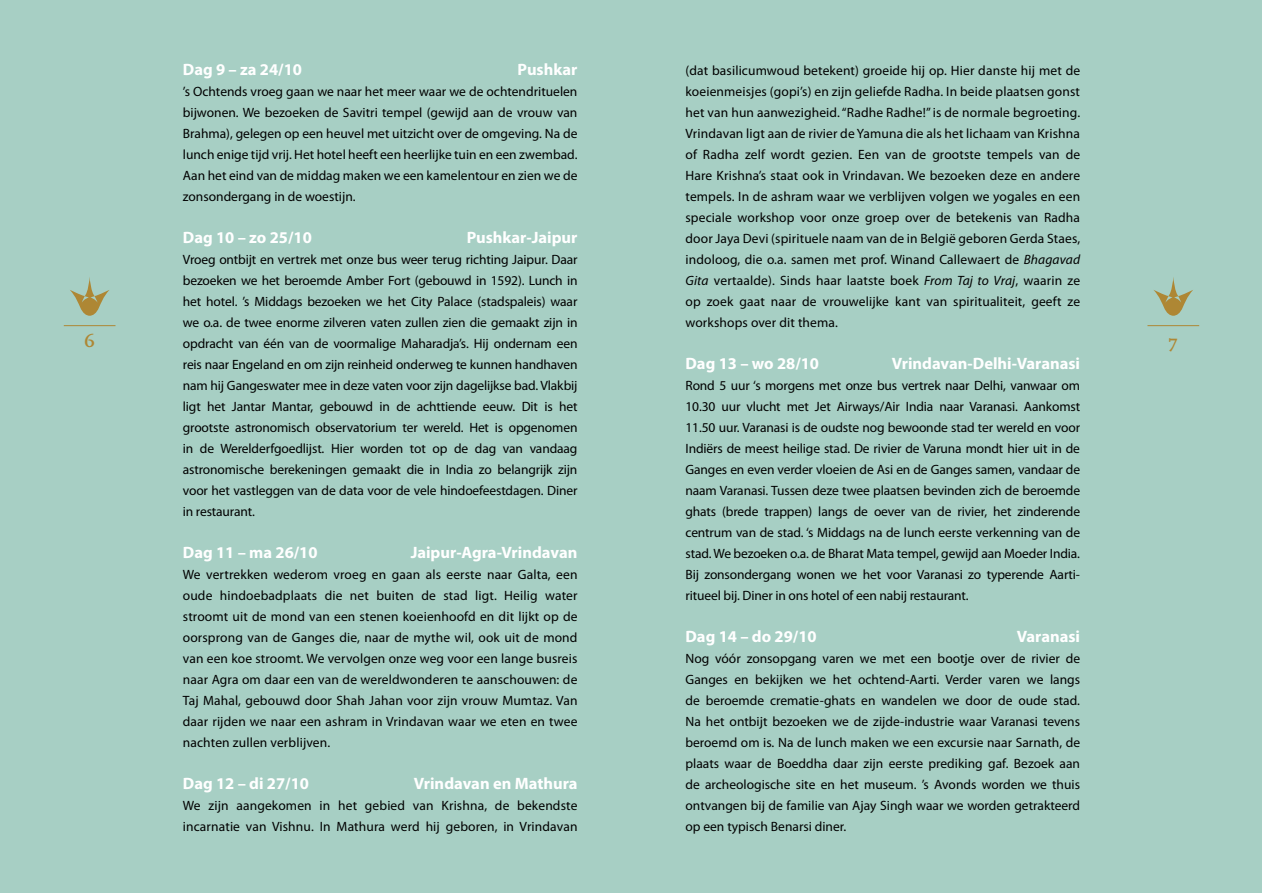
<style>
.page{position:relative;width:1263px;height:893px;background:#fff}
.page>*{position:absolute;margin:0;border:0;box-sizing:border-box;transform-origin:0 0}
.t1{font:700 18px "AD Scala";color:#ae8734}
.t2{font:700 16.5px "Myriad Pro";color:#fff}
.t3{font:13.5px/21px "Myriad Pro";color:#000;text-align:justify}
.s1{font-style:italic}
</style>
<div class="page">
<div style="left:0;top:0;width:1262px;height:893px;background:#a7cfc4"></div>
<svg style="left:1153px;top:277px;width:40px;height:39px"></svg>
<hr style="left:1147px;top:325px;width:52px;height:1px;background:#ae8734">
<svg style="left:70px;top:277px;width:40px;height:39px"></svg>
<hr style="left:64px;top:325px;width:51px;height:1px;background:#ae8734">
<p class="t2" style="left:183px;top:59px;width:121px">Dag 9 – za 24/10</p>
<p class="t2" style="left:518px;top:59px;width:61px">Pushkar</p>
<p class="t3" style="left:183px;top:81px;width:396px">’s Ochtends vroeg gaan we naar het meer waar we de ochtendrituelen bijwonen. We bezoeken de Savitri tempel (gewijd aan de vrouw van Brahma), gelegen op een heuvel met uitzicht over de omgeving. Na de lunch enige tijd vrij. Het hotel heeft een heerlijke tuin en een zwembad.<br>Aan het eind van de middag maken we een kamelentour en zien we de zonsondergang in de woestijn.</p>
<p class="t2" style="left:183px;top:227px;width:130px">Dag 10 – zo 25/10</p>
<p class="t2" style="left:467px;top:227px;width:112px">Pushkar-Jaipur</p>
<p class="t3" style="left:183px;top:249px;width:396px">Vroeg ontbijt en vertrek met onze bus weer terug richting Jaipur. Daar bezoeken we het beroemde Amber Fort (gebouwd in 1592). Lunch in het hotel. ’s Middags bezoeken we het City Palace (stadspaleis) waar we o.a. de twee enorme zilveren vaten zullen zien die gemaakt zijn in opdracht van één van de voormalige Maharadja’s. Hij ondernam een reis naar Engeland en om zijn reinheid onderweg te kunnen handhaven nam hij Gangeswater mee in deze vaten voor zijn dagelijkse bad. Vlakbij ligt het Jantar Mantar, gebouwd in de achttiende eeuw. Dit is het grootste astronomisch observatorium ter wereld. Het is opgenomen in de Werelderfgoedlijst. Hier worden tot op de dag van vandaag astronomische berekeningen gemaakt die in India zo belangrijk zijn voor het vastleggen van de data voor de vele hindoefeestdagen. Diner in restaurant.</p>
<p class="t2" style="left:183px;top:542px;width:136px">Dag 11 – ma 26/10</p>
<p class="t2" style="left:411px;top:542px;width:168px">Jaipur-Agra-Vrindavan</p>
<p class="t3" style="left:183px;top:564px;width:396px">We vertrekken wederom vroeg en gaan als eerste naar Galta, een oude hindoebadplaats die net buiten de stad ligt. Heilig water stroomt uit de mond van een stenen koeienhoofd en dit lijkt op de oorsprong van de Ganges die, naar de mythe wil, ook uit de mond van een koe stroomt. We vervolgen onze weg voor een lange busreis naar Agra om daar een van de wereldwonderen te aanschouwen: de Taj Mahal, gebouwd door Shah Jahan voor zijn vrouw Mumtaz. Van daar rijden we naar een ashram in Vrindavan waar we eten en twee nachten zullen verblijven.</p>
<p class="t2" style="left:183px;top:773px;width:128px">Dag 12 – di 27/10</p>
<p class="t2" style="left:414px;top:773px;width:165px">Vrindavan en Mathura</p>
<p class="t3" style="left:183px;top:795px;width:396px">We zijn aangekomen in het gebied van Krishna, de bekendste incarnatie van Vishnu. In Mathura werd hij geboren, in Vrindavan</p>
<p class="t3" style="left:685px;top:60px;width:396px">(dat basilicumwoud betekent) groeide hij op. Hier danste hij met de koeienmeisjes (gopi’s) en zijn geliefde Radha. In beide plaatsen gonst het van hun aanwezigheid. “Radhe Radhe!” is de normale begroeting.<br>Vrindavan ligt aan de rivier de Yamuna die als het lichaam van Krishna of Radha zelf wordt gezien. Een van de grootste tempels van de Hare Krishna’s staat ook in Vrindavan. We bezoeken deze en andere tempels. In de ashram waar we verblijven volgen we yogales en een speciale workshop voor onze groep over de betekenis van Radha door Jaya Devi (spirituele naam van de in België geboren Gerda Staes, indoloog, die o.a. samen met prof. Winand Callewaert de <span class="s1">Bhagavad Gita</span> vertaalde). Sinds haar laatste boek <span class="s1">From Taj to Vraj</span>, waarin ze op zoek gaat naar de vrouwelijke kant van spiritualiteit, geeft ze workshops over dit thema.</p>
<p class="t2" style="left:685px;top:353px;width:135px">Dag 13 – wo 28/10</p>
<p class="t2" style="left:892px;top:353px;width:190px">Vrindavan-Delhi-Varanasi</p>
<p class="t3" style="left:685px;top:375px;width:396px">Rond 5 uur ‘s morgens met onze bus vertrek naar Delhi, vanwaar om 10.30 uur vlucht met Jet Airways/Air India naar Varanasi. Aankomst 11.50 uur. Varanasi is de oudste nog bewoonde stad ter wereld en voor Indiërs de meest heilige stad. De rivier de Varuna mondt hier uit in de Ganges en even verder vloeien de Asi en de Ganges samen, vandaar de naam Varanasi. Tussen deze twee plaatsen bevinden zich de beroemde ghats (brede trappen) langs de oever van de rivier, het zinderende centrum van de stad. ‘s Middags na de lunch eerste verkenning van de stad. We bezoeken o.a. de Bharat Mata tempel, gewijd aan Moeder India.<br>Bij zonsondergang wonen we het voor Varanasi zo typerende Aarti&shy;ritueel bij. Diner in ons hotel of een nabij restaurant.</p>
<p class="t2" style="left:685px;top:626px;width:133px">Dag 14 – do 29/10</p>
<p class="t2" style="left:1017px;top:626px;width:65px">Varanasi</p>
<p class="t3" style="left:685px;top:648px;width:396px">Nog vóór zonsopgang varen we met een bootje over de rivier de Ganges en bekijken we het ochtend-Aarti. Verder varen we langs de beroemde crematie-ghats en wandelen we door de oude stad.<br>Na het ontbijt bezoeken we de zijde-industrie waar Varanasi tevens beroemd om is. Na de lunch maken we een excursie naar Sarnath, de plaats waar de Boeddha daar zijn eerste prediking gaf. Bezoek aan de archeologische site en het museum. ’s Avonds worden we thuis ontvangen bij de familie van Ajay Singh waar we worden getrakteerd op een typisch Benarsi diner.</p>
<h1 class="t1" style="left:84px;top:331px;width:12px">6</h1>
<h1 class="t1" style="left:1169px;top:331px;width:10px">7</h1>
</div>
